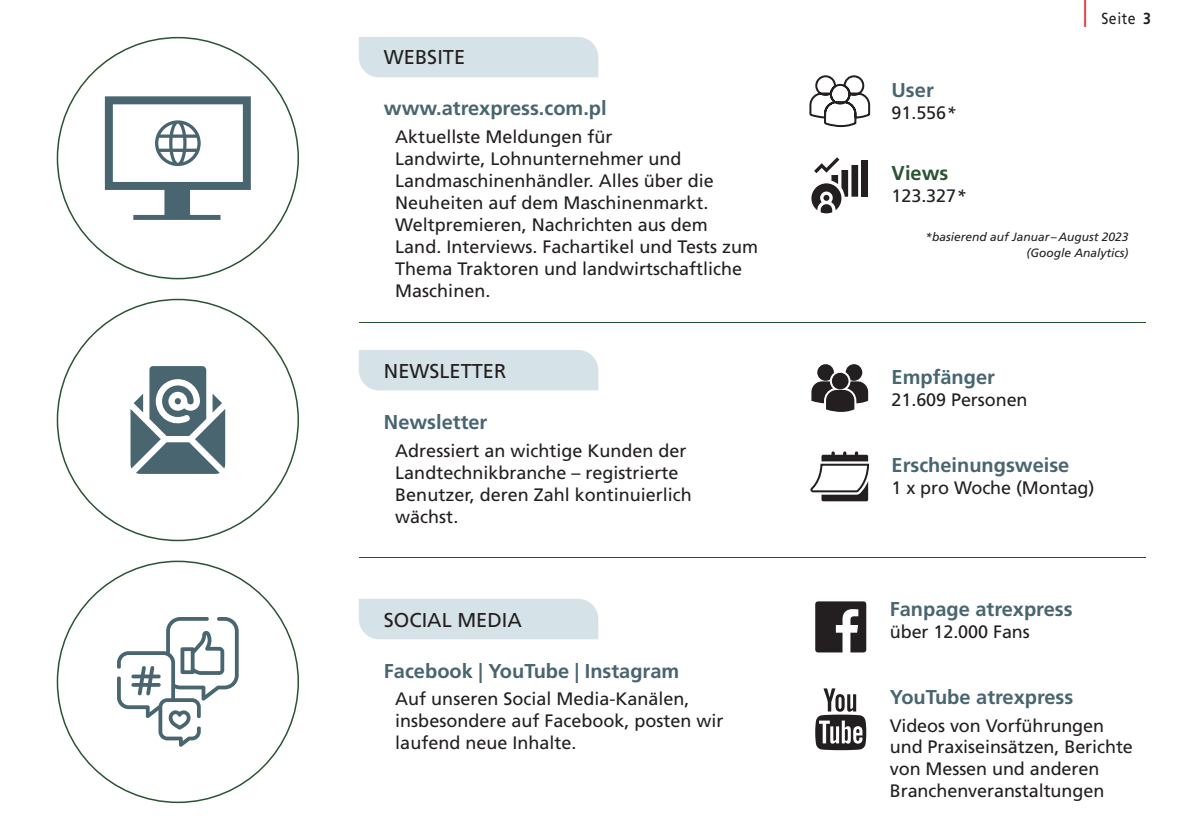
<style>
.page{position:relative;width:1191px;height:840px;background:#fff}
.page>*{position:absolute;margin:0;border:0;box-sizing:border-box;transform-origin:0 0}
.t1{font:700 20px "Frutiger LT Pro";color:#486570}
.t2{font:20px "Frutiger LT Pro";color:#231f20}
.t3{font:700 20px "Frutiger LT Pro";color:#295331}
.t4{font:18px/22px "Frutiger LT Pro";color:#231f20}
.t5{font:16px "Frutiger LT Pro";letter-spacing:.04em;color:#231f20;scale:.88 1}
.t6{font:italic 12px/16px "Frutiger LT Pro";color:#231f20;text-align:right}
.s1{font-style:italic}
.s2{font-weight:700}
</style>
<div class="page">
<div style="left:359px;top:37px;width:239px;height:40px;background:#d5e3e8"></div>
<div style="left:861px;top:160px;width:7px;height:36px;background:#231f20"></div>
<svg style="left:811px;top:157px;width:47px;height:57px"></svg>
<svg style="left:809px;top:75px;width:61px;height:52px"></svg>
<div style="left:359px;top:350px;width:239px;height:40px;background:#d5e3e8"></div>
<svg style="left:811px;top:364px;width:57px;height:47px"></svg>
<svg style="left:810px;top:451px;width:59px;height:50px"></svg>
<svg style="left:57px;top:37px;width:242px;height:242px"></svg>
<svg style="left:105px;top:96px;width:146px;height:124px"></svg>
<svg style="left:57px;top:298px;width:242px;height:243px"></svg>
<svg style="left:130px;top:366px;width:95px;height:107px"></svg>
<svg style="left:57px;top:560px;width:242px;height:242px"></svg>
<svg style="left:117px;top:616px;width:122px;height:130px"></svg>
<hr style="left:359px;top:322px;width:786px;height:1px;background:#295331">
<hr style="left:359px;top:556px;width:786px;height:1px;background:#295331">
<svg style="left:815px;top:688px;width:51px;height:61px"></svg>
<div style="left:359px;top:599px;width:239px;height:40px;background:#d5e3e8"></div>
<svg style="left:815px;top:601px;width:51px;height:51px"></svg>
<p class="t2" style="left:384px;top:46px;width:83px">WEBSITE</p>
<p class="t1" style="left:384px;top:96px;width:224px">www.atrexpress.com.pl</p>
<p class="t4" style="left:395px;top:125px;width:364px">Aktuellste Meldungen für<br>Landwirte, Lohnunternehmer und Landmaschinenhändler. Alles über die Neuheiten auf dem Maschinenmarkt.<br>Weltpremieren, Nachrichten aus dem Land. Interviews. Fachartikel und Tests zum Thema Traktoren und landwirtschaftliche Maschinen.</p>
<p class="t2" style="left:384px;top:359px;width:124px">NEWSLETTER</p>
<p class="t1" style="left:384px;top:410px;width:105px">Newsletter</p>
<p class="t4" style="left:395px;top:439px;width:298px">Adressiert an wichtige Kunden der<br>Landtechnikbranche – registrierte<br>Benutzer, deren Zahl kontinuierlich wächst.</p>
<p class="t1" style="left:891px;top:78px;width:44px">User</p>
<p class="t4" style="left:891px;top:102px;width:66px">91.556<span class="s1">*</span></p>
<p class="t5" style="left:1082px;top:9px;width:79px"><sup>|</sup> Seite <span class="s2">3</span></p>
<p class="t3" style="left:891px;top:160px;width:58px">Views</p>
<p class="t4" style="left:891px;top:184px;width:76px">123.327<span class="s1">*</span></p>
<p class="t6" style="left:925px;top:229px;width:205px">*basierend auf Januar – August 2023 (Google Analytics)</p>
<p class="t1" style="left:891px;top:365px;width:105px">Empfänger</p>
<p class="t4" style="left:891px;top:389px;width:138px">21.609 Personen</p>
<p class="t1" style="left:891px;top:453px;width:179px">Erscheinungsweise</p>
<p class="t4" style="left:891px;top:477px;width:204px">1 x pro Woche (Montag)</p>
<p class="t2" style="left:384px;top:608px;width:139px">SOCIAL MEDIA</p>
<p class="t1" style="left:890px;top:597px;width:184px">Fanpage atrexpress</p>
<p class="t4" style="left:890px;top:621px;width:141px">über 12.000 Fans</p>
<p class="t1" style="left:384px;top:658px;width:297px">Facebook | YouTube | Instagram</p>
<p class="t4" style="left:395px;top:687px;width:330px">Auf unseren Social Media-Kanälen, insbesondere auf Facebook, posten wir laufend neue Inhalte.</p>
<p class="t1" style="left:890px;top:685px;width:185px">YouTube atrexpress</p>
<p class="t4" style="left:890px;top:714px;width:245px">Videos von Vorführungen und Praxiseinsätzen, Berichte von Messen und anderen<br>Branchenveranstaltungen</p>
</div>
